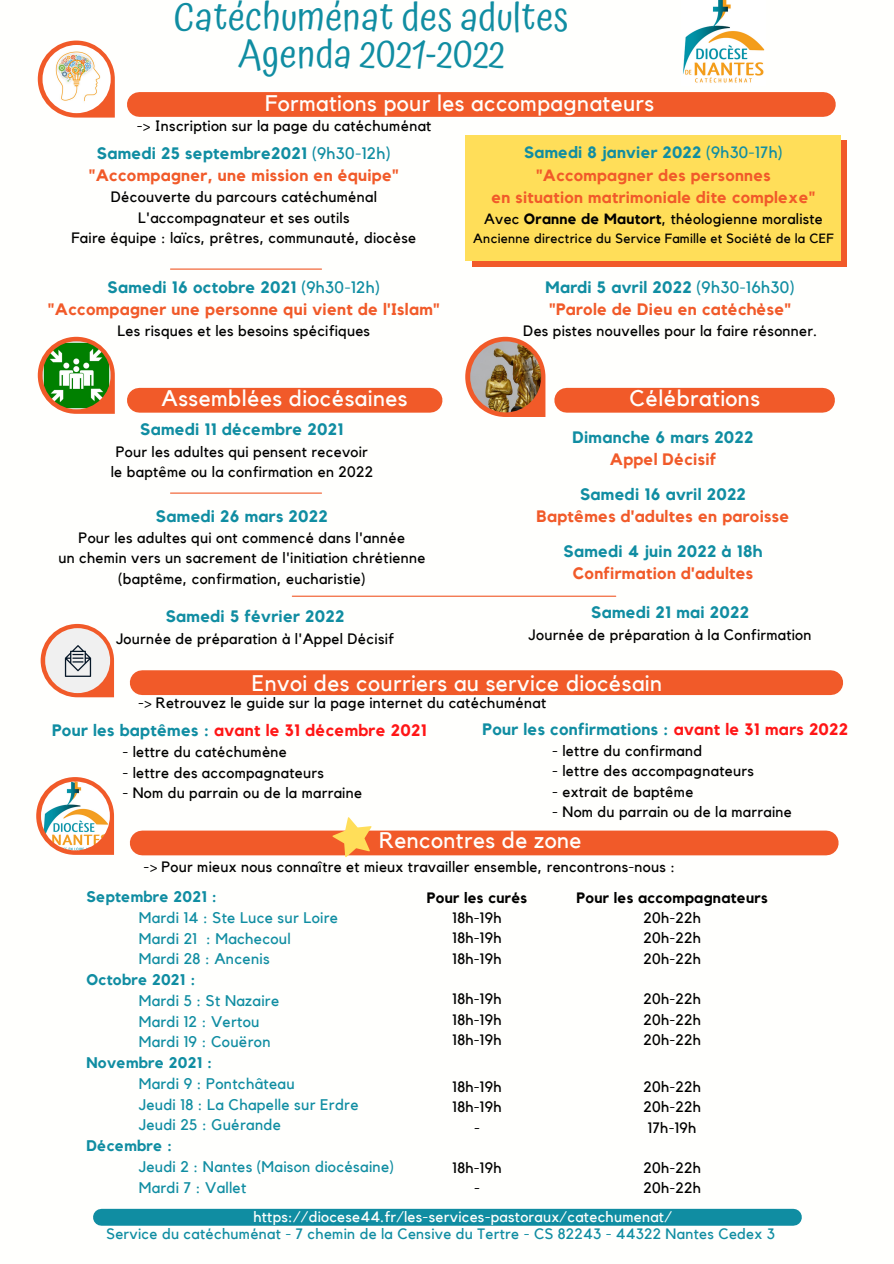
<style>
.page{position:relative;width:894px;height:1264px;background:#fff}
.page>*{position:absolute;margin:0;border:0;box-sizing:border-box;transform-origin:0 0}
.t1{font:39px "Atma";letter-spacing:.01em;color:#108da2}
.t2{font:22.5px "Kollektif";letter-spacing:.02em;color:#fffffd}
.t3{font:700 16.5px "Kollektif";letter-spacing:.02em;color:#108da2}
.t4{font:700 16.5px "Kollektif";letter-spacing:.02em;color:#f15a29}
.t5{font:700 16.5px "Kollektif";letter-spacing:.02em;color:#ff1616}
.t6{font:700 16.35px "Kollektif";letter-spacing:.02em;color:#f15a29}
.t7{font:700 16.35px "Kollektif";letter-spacing:.02em;color:#108da2}
.t8{font:15.3px "Kollektif";letter-spacing:.02em;color:#108da2}
.t9{font:700 15.3px "Kollektif";letter-spacing:.02em;color:#108da2}
.t10{font:15px/20.2px "Kollektif";letter-spacing:.02em;color:#000;text-align:center}
.t11{font:15px "Kollektif";letter-spacing:.02em;color:#108da2}
.t12{font:15px "Kollektif";letter-spacing:.02em;color:#fffffd}
.t13{font:700 15px "Kollektif";letter-spacing:.02em;color:#000}
.t14{font:14.85px "Kollektif";letter-spacing:.02em;color:#000}
.t15{font:13.35px "Kollektif";letter-spacing:.02em;color:#000}
.s1{font-weight:400}
.s2{font-weight:700}
.s3{color:#ff1616}
.s4{color:#108da2}
</style>
<div class="page">
<img style="left:683px;top:0;width:81px;height:83px">
<div style="left:139px;top:92px;width:684px;height:25px;background:#f15a29"></div>
<svg style="left:38px;top:41px;width:77px;height:77px"></svg>
<img style="left:42px;top:45px;width:69px;height:68px;border-radius:50%">
<div style="left:139px;top:388px;width:291px;height:24px;background:#f15a29"></div>
<svg style="left:38px;top:337px;width:77px;height:77px"></svg>
<img style="left:42px;top:341px;width:69px;height:68px;border-radius:50%">
<svg style="left:465px;top:337px;width:80px;height:80px"></svg>
<img style="left:470px;top:341px;width:71px;height:71px;border-radius:50%">
<div style="left:142px;top:830px;width:684px;height:25px;background:#f15a29"></div>
<svg style="left:36px;top:777px;width:78px;height:77px"></svg>
<img style="left:41px;top:781px;width:69px;height:69px;border-radius:50%">
<div style="left:566px;top:388px;width:256px;height:24px;background:#f15a29"></div>
<div style="left:472px;top:141px;width:374px;height:126px;background:#f15a29"></div>
<div style="left:465px;top:136px;width:375px;height:125px;background:#ffde59"></div>
<hr style="left:170px;top:268px;width:151px;height:2px;background:#f15a29">
<hr style="left:170px;top:492px;width:151px;height:1px;background:#f15a29">
<div style="left:101px;top:1208px;width:692px;height:17px;background:#108da2"></div>
<svg style="left:41px;top:624px;width:73px;height:73px"></svg>
<img style="left:45px;top:628px;width:65px;height:65px;border-radius:50%">
<div style="left:142px;top:670px;width:688px;height:25px;background:#f15a29"></div>
<svg style="left:328px;top:817px;width:49px;height:41px"></svg>
<hr style="left:292px;top:595px;width:323px;height:1px;background:#f15a29">
<p class="t1" style="left:173px;top:-7px;width:396px">Catéchuménat des adultes</p>
<p class="t1" style="left:237px;top:30px;width:268px">Agenda 2021-2022</p>
<p class="t2" style="left:265px;top:93px;width:390px">Formations pour les accompagnateurs</p>
<p class="t7" style="left:524px;top:145px;width:260px">Samedi 8 janvier 2022 <span class="s1">(9h30-17h)</span></p>
<p class="t6" style="left:536px;top:167px;width:236px">"Accompagner des personnes</p>
<p class="t6" style="left:491px;top:190px;width:325px">en situation matrimoniale dite complexe"</p>
<p class="t14" style="left:484px;top:212px;width:340px">Avec <span class="s2">Oranne de Mautort</span>, théologienne moraliste</p>
<p class="t15" style="left:473px;top:232px;width:362px">Ancienne directrice du Service Famille et Société de la CEF</p>
<p class="t10" style="left:137px;top:117px;width:296px">-&gt; Inscription sur la page du catéchuménat</p>
<p class="t3" style="left:97px;top:145px;width:295px">Samedi 25 septembre2021 <span class="s1">(9h30-12h)</span></p>
<p class="t4" style="left:89px;top:168px;width:311px">"Accompagner, une mission en équipe"</p>
<p class="t10" style="left:111px;top:188px;width:267px">Découverte du parcours catéchuménal<br>L'accompagnateur et ses outils</p>
<p class="t10" style="left:71px;top:228px;width:346px">Faire équipe : laïcs, prêtres, communauté, diocèse</p>
<p class="t3" style="left:108px;top:279px;width:274px">Samedi 16 octobre 2021 <span class="s1">(9h30-12h)</span></p>
<p class="t4" style="left:48px;top:302px;width:393px">"Accompagner une personne qui vient de l'Islam"</p>
<p class="t10" style="left:118px;top:322px;width:254px">Les risques et les besoins spécifiques</p>
<p class="t3" style="left:545px;top:279px;width:250px">Mardi 5 avril 2022 <span class="s1">(9h30-16h30)</span></p>
<p class="t4" style="left:549px;top:302px;width:244px">"Parole de Dieu en catéchèse"</p>
<p class="t10" style="left:523px;top:322px;width:295px">Des pistes nouvelles pour la faire résonner.</p>
<p class="t2" style="left:161px;top:387px;width:247px">Assemblées diocésaines</p>
<p class="t2" style="left:629px;top:387px;width:132px">Célébrations</p>
<p class="t3" style="left:140px;top:422px;width:204px">Samedi 11 décembre 2021</p>
<p class="t10" style="left:116px;top:442px;width:253px">Pour les adultes qui pensent recevoir</p>
<p class="t10" style="left:111px;top:462px;width:264px">le baptême ou la confirmation en 2022</p>
<p class="t3" style="left:156px;top:508px;width:173px">Samedi 26 mars 2022</p>
<p class="t10" style="left:79px;top:528px;width:328px">Pour les adultes qui ont commencé dans l'année</p>
<p class="t10" style="left:58px;top:548px;width:368px">un chemin vers un sacrement de l'initiation chrétienne (baptême, confirmation, eucharistie)</p>
<p class="t3" style="left:166px;top:609px;width:180px">Samedi 5 février 2022</p>
<p class="t10" style="left:116px;top:629px;width:279px">Journée de préparation à l'Appel Décisif</p>
<p class="t3" style="left:572px;top:429px;width:182px">Dimanche 6 mars 2022</p>
<p class="t4" style="left:609px;top:452px;width:108px">Appel Décisif</p>
<p class="t3" style="left:580px;top:486px;width:167px">Samedi 16 avril 2022</p>
<p class="t4" style="left:536px;top:509px;width:254px">Baptêmes d'adultes en paroisse</p>
<p class="t3" style="left:563px;top:543px;width:200px">Samedi 4 juin 2022 à 18h</p>
<p class="t4" style="left:572px;top:566px;width:182px">Confirmation d'adultes</p>
<p class="t3" style="left:591px;top:604px;width:159px">Samedi 21 mai 2022</p>
<p class="t10" style="left:528px;top:624px;width:284px">Journée de préparation à la Confirmation</p>
<p class="t2" style="left:252px;top:672px;width:411px">Envoi des courriers au service diocésain</p>
<p class="t3" style="left:482px;top:721px;width:367px">Pour les confirmations : <span class="s3">avant le 31 mars 2022</span></p>
<p class="t10" style="left:552px;top:741px;width:151px">- lettre du confirmand</p>
<p class="t10" style="left:552px;top:761px;width:203px">- lettre des accompagnateurs</p>
<p class="t10" style="left:552px;top:782px;width:143px">- extrait de baptême</p>
<p class="t10" style="left:552px;top:802px;width:241px">- Nom du parrain ou de la marraine</p>
<p class="t10" style="left:138px;top:693px;width:409px">-&gt; Retrouvez le guide sur la page internet du catéchuménat</p>
<p class="t5" style="left:52px;top:722px;width:376px"><span class="s4">Pour les baptêmes :</span> avant le 31 décembre 2021</p>
<p class="t10" style="left:122px;top:742px;width:166px">- lettre du catéchumène</p>
<p class="t10" style="left:122px;top:763px;width:203px">- lettre des accompagnateurs</p>
<p class="t10" style="left:122px;top:783px;width:241px">- Nom du parrain ou de la marraine</p>
<p class="t2" style="left:379px;top:830px;width:204px">Rencontres de zone</p>
<p class="t10" style="left:144px;top:857px;width:532px">-&gt; Pour mieux nous connaître et mieux travailler ensemble, rencontrons-nous :</p>
<p class="t9" style="left:86px;top:889px;width:132px">Septembre 2021 :</p>
<p class="t8" style="left:139px;top:910px;width:201px">Mardi 14 : Ste Luce sur Loire</p>
<p class="t8" style="left:139px;top:931px;width:153px">Mardi 21 : Machecoul</p>
<p class="t8" style="left:139px;top:951px;width:132px">Mardi 28 : Ancenis</p>
<p class="t9" style="left:86px;top:972px;width:110px">Octobre 2021 :</p>
<p class="t8" style="left:139px;top:993px;width:142px">Mardi 5 : St Nazaire</p>
<p class="t8" style="left:139px;top:1014px;width:122px">Mardi 12 : Vertou</p>
<p class="t8" style="left:139px;top:1034px;width:133px">Mardi 19 : Couëron</p>
<p class="t9" style="left:86px;top:1055px;width:127px">Novembre 2021 :</p>
<p class="t8" style="left:139px;top:1076px;width:157px">Mardi 9 : Pontchâteau</p>
<p class="t8" style="left:139px;top:1097px;width:221px">Jeudi 18 : La Chapelle sur Erdre</p>
<p class="t8" style="left:139px;top:1117px;width:144px">Jeudi 25 : Guérande</p>
<p class="t9" style="left:86px;top:1138px;width:87px">Décembre :</p>
<p class="t8" style="left:139px;top:1159px;width:257px">Jeudi 2 : Nantes (Maison diocésaine)</p>
<p class="t8" style="left:139px;top:1180px;width:109px">Mardi 7 : Vallet</p>
<p class="t13" style="left:427px;top:890px;width:102px">Pour les curés</p>
<p class="t10" style="left:452px;top:908px;width:50px">18h-19h</p>
<p class="t10" style="left:452px;top:928px;width:50px">18h-19h</p>
<p class="t10" style="left:452px;top:948px;width:50px">18h-19h</p>
<p class="t10" style="left:452px;top:989px;width:50px">18h-19h</p>
<p class="t10" style="left:452px;top:1009px;width:50px">18h-19h</p>
<p class="t10" style="left:452px;top:1030px;width:50px">18h-19h</p>
<p class="t10" style="left:452px;top:1077px;width:50px">18h-19h</p>
<p class="t10" style="left:452px;top:1097px;width:50px">18h-19h</p>
<p class="t10" style="left:474px;top:1117px;width:7px">-</p>
<p class="t10" style="left:452px;top:1158px;width:50px">18h-19h</p>
<p class="t10" style="left:474px;top:1178px;width:7px">-</p>
<p class="t13" style="left:576px;top:890px;width:192px">Pour les accompagnateurs</p>
<p class="t10" style="left:643px;top:908px;width:59px">20h-22h</p>
<p class="t10" style="left:643px;top:928px;width:59px">20h-22h</p>
<p class="t10" style="left:643px;top:948px;width:59px">20h-22h</p>
<p class="t10" style="left:643px;top:989px;width:59px">20h-22h</p>
<p class="t10" style="left:643px;top:1009px;width:59px">20h-22h</p>
<p class="t10" style="left:643px;top:1030px;width:59px">20h-22h</p>
<p class="t10" style="left:643px;top:1077px;width:59px">20h-22h</p>
<p class="t10" style="left:643px;top:1097px;width:59px">20h-22h</p>
<p class="t10" style="left:647px;top:1117px;width:50px">17h-19h</p>
<p class="t10" style="left:643px;top:1158px;width:59px">20h-22h</p>
<p class="t10" style="left:643px;top:1178px;width:59px">20h-22h</p>
<p class="t12" style="left:253px;top:1209px;width:420px">https://diocese44.fr/les-services-pastoraux/catechumenat/</p>
<p class="t11" style="left:106px;top:1226px;width:670px">Service du catéchuménat - 7 chemin de la Censive du Tertre - CS 82243 - 44322 Nantes Cedex 3</p>
</div>
